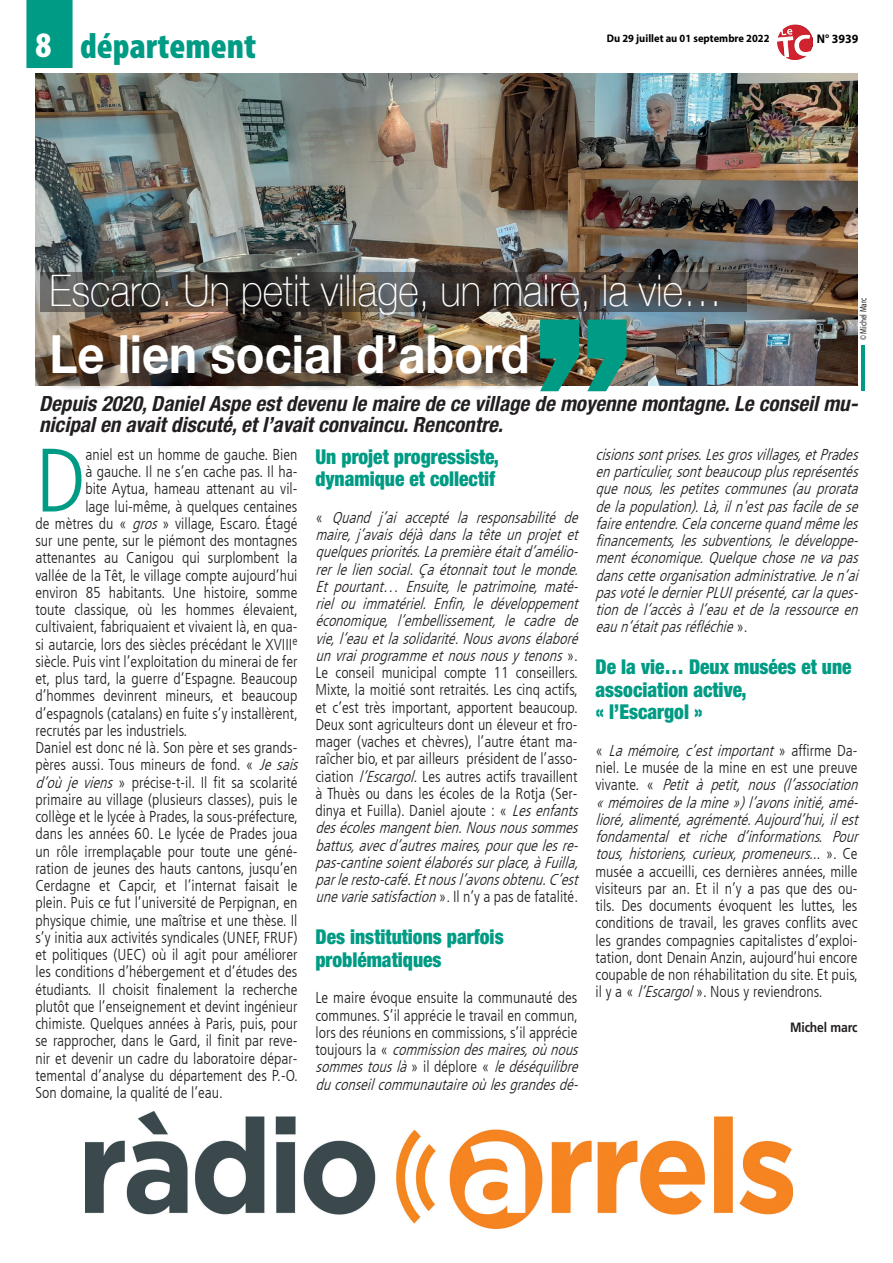
<style>
.page{position:relative;width:893px;height:1263px;background:#fff}
.page>*{position:absolute;margin:0;border:0;box-sizing:border-box;transform-origin:0 0}
._6_-_TEXTE{font:300 condensed 89.85px "Frutiger LT";color:#009b84}
._3_-_TITRE{font:700 52.5px "Helvetica Neue";color:#fff;scale:.9 1}
._3_-_TITRE-2{font:100 43.5px "Helvetica Neue";color:#fff;scale:.9 1}
.t1{font:900 condensed 36px "Myriad Pro";color:#009b84}
.t2{font:900 condensed 36px "Myriad Pro";color:#fff}
._5_-_CHAPO{font:italic 700 condensed 21px/21px "Helvetica Neue LT Std";color:#231f20}
._7_-_INTERTITRE{font:900 condensed 20.4px/22.5px "Helvetica Neue";color:#009b84;scale:.95 1}
._6_-_TEXTE-2{font:300 condensed 15.75px/17.2px "Frutiger LT";color:#231f20}
._6_-_TEXTE-3{font:italic 300 condensed 15.75px/17.2px "Frutiger LT";color:#231f20}
._8_-_SIGNATURE{font:700 13.5px "Frutiger LT Std";letter-spacing:-.01em;color:#231f20;scale:.9 1}
.t3{font:700 12.6px "Myriad Pro";color:#000;scale:.95 1}
.t4{font:700 10.95px "Myriad Pro";color:#000;scale:.95 1}
.auteur_photo{font:9.45px "Myriad Pro";color:#231f20;scale:.76 1}
.s1{font-style:italic}
.s2{font-style:normal}
</style>
<div class="page">
<img style="left:777px;top:24px;width:35px;height:35px">
<img style="left:35px;top:73px;width:822px;height:313px">
<svg style="left:40px;top:272px;width:707px;height:40px;background:#45403c"></svg>
<div style="left:26px;top:0;width:47px;height:68px;background:#009b84"></div>
<div style="left:55px;top:338px;width:491px;height:54px;background:#231f20;opacity:.75"></div>
<img style="left:540px;top:320px;width:87px;height:71px">
<hr style="left:862px;top:345px;width:3px;height:46px;background:#009b84">
<img style="left:85px;top:1111px;width:708px;height:118px">
<p class="t2" style="left:35px;top:22px;width:17px">8</p>
<p class="t1" style="left:80px;top:22px;width:178px">département</p>
<p class="t4" style="left:607px;top:32px;width:173px">Du 29 juillet au 01 septembre 2022</p>
<p class="t3" style="left:817px;top:31px;width:45px">N° 3939</p>
<p class="_3_-_TITRE-2" style="left:50px;top:258px;width:749px">Escaro. Un petit village, un maire, la vie…</p>
<p class="_3_-_TITRE" style="left:50px;top:313px;width:535px">Le lien social d’abord</p>
<p class="auteur_photo" style="left:857px;top:340px;width:58px;rotate:-90deg">© Michel Marc</p>
<p class="_5_-_CHAPO" style="left:39px;top:393px;width:820px">Depuis 2020, Daniel Aspe est devenu le maire de ce village de moyenne montagne. Le conseil mu&shy;nicipal en avait discuté, et l’avait convaincu. Rencontre.</p>
<p class="_6_-_TEXTE" style="left:35px;top:429px;width:51px">D</p>
<p class="_6_-_TEXTE-2" style="left:85px;top:446px;width:214px">aniel est un homme de gauche. Bien</p>
<p class="_6_-_TEXTE-2" style="left:85px;top:463px;width:214px">à gauche. Il ne s’en cache pas. Il ha-</p>
<p class="_6_-_TEXTE-2" style="left:85px;top:480px;width:214px">bite Aytua, hameau attenant au vil-</p>
<p class="_6_-_TEXTE-2" style="left:85px;top:498px;width:214px">lage lui-même, à quelques centaines</p>
<p class="_6_-_TEXTE-2" style="left:35px;top:515px;width:264px">de mètres du « <span class="s1">gros</span>» village, Escaro. Étagé</p>
<p class="_6_-_TEXTE-2" style="left:35px;top:532px;width:264px">sur une pente, sur le piémont des montagnes</p>
<p class="_6_-_TEXTE-2" style="left:35px;top:549px;width:264px">attenantes au Canigou qui surplombent la</p>
<p class="_6_-_TEXTE-2" style="left:35px;top:567px;width:264px">vallée de la Têt, le village compte aujourd’hui</p>
<p class="_6_-_TEXTE-2" style="left:35px;top:584px;width:264px">environ 85 habitants. Une histoire, somme</p>
<p class="_6_-_TEXTE-2" style="left:35px;top:601px;width:264px">toute classique, où les hommes élevaient,</p>
<p class="_6_-_TEXTE-2" style="left:35px;top:618px;width:264px">cultivaient, fabriquaient et vivaient là, en qua-</p>
<p class="_6_-_TEXTE-2" style="left:35px;top:636px;width:264px">si autarcie, lors des siècles précédant le XVIII<sup>e</sup></p>
<p class="_6_-_TEXTE-2" style="left:35px;top:653px;width:264px">siècle. Puis vint l’exploitation du minerai de fer</p>
<p class="_6_-_TEXTE-2" style="left:35px;top:670px;width:264px">et, plus tard, la guerre d’Espagne. Beaucoup</p>
<p class="_6_-_TEXTE-2" style="left:35px;top:687px;width:264px">d’hommes devinrent mineurs, et beaucoup</p>
<p class="_6_-_TEXTE-2" style="left:35px;top:705px;width:264px">d’espagnols (catalans) en fuite s’y installèrent,</p>
<p class="_6_-_TEXTE-2" style="left:35px;top:722px;width:153px">recrutés par les industriels.</p>
<p class="_6_-_TEXTE-2" style="left:35px;top:739px;width:268px">Daniel est donc né là. Son père et ses grands&shy;pères aussi. Tous mineurs de fond. « <span class="s1">Jesais d’où je viens</span> » précise-t-il. Il fit sa scolarité primaire au village (plusieurs classes), puis le collège et le lycée à Prades, la sous-préfecture, dans les années 60. Le lycée de Prades joua un rôle irremplaçable pour toute une géné&shy;ration de jeunes des hauts cantons, jusqu’en Cerdagne et Capcir, et l’internat faisait le plein. Puis ce fut l’université de Perpignan, en physique chimie, une maîtrise et une thèse. Il s’y initia aux activités syndicales (UNEF, FRUF) et politiques (UEC) où il agit pour améliorer les conditions d’hébergement et d’études des étudiants. Il choisit finalement la recherche plutôt que l’enseignement et devint ingénieur chimiste. Quelques années à Paris, puis, pour se rapprocher, dans le Gard, il finit par reve&shy;nir et devenir un cadre du laboratoire dépar&shy;temental d’analyse du département des P.-O.<br>Son domaine, la qualité de l’eau.</p>
<p class="_7_-_INTERTITRE" style="left:315px;top:445px;width:195px">Un projet progressiste, dynamique et collectif</p>
<p class="_6_-_TEXTE-3" style="left:315px;top:509px;width:269px"><span class="s2">«</span> Quand j ’ai accepté la responsabilité de maire,j ’avais déjà dans la tête un projet et quelquespriorités.Lapremièreétaitd’amélio&shy;rerleliensocial.Çaétonnaittoutlemonde.<br>Et pourtant… Ensuite, le patrimoine, maté&shy;riel ou immatériel. Enfin, le développement économique, l’embellissement, le cadre de vie,l’eauetlasolidarité.Nousavonsélaboré unvraiprogrammeetnousnousytenons<span class="s2">» .<br>Le conseil municipal compte 11 conseillers.<br>Mixte, la moitié sont retraités. Les cinq actifs, et c’est très important, apportent beaucoup.<br>Deux sont agriculteurs dont un éleveur et fro&shy;mager (vaches et chèvres), l’autre étant ma&shy;raîcher bio, et par ailleurs président de l’asso&shy;ciation</span> l’Escargol.<span class="s2">Les autres actifs travaillent à Thuès ou dans les écoles de la Rotja (Ser&shy;dinya et Fuilla). Daniel ajoute : «</span> Lesenfants desécolesmangentbien.Nousnoussommes battus,avecd’autresmaires,pourquelesre&shy;pas-cantinesoientélaboréssurplace,àFuilla, parleresto-café.Etnousl’avonsobtenu.C’est unevariesatisfaction<span class="s2">» . I l n ’ y a p a s d e f a t a l i t é .</span></p>
<p class="_7_-_INTERTITRE" style="left:315px;top:925px;width:200px">Des institutions parfois problématiques</p>
<p class="_6_-_TEXTE-2" style="left:315px;top:989px;width:268px">Le maire évoque ensuite la communauté des communes. S’il apprécie le travail en commun, lors des réunions en commissions, s’il apprécie t o u j o u r s l a « <span class="s1">commissiondesmaires,oùnous sommestouslà</span>» i l d é p l o r e « <span class="s1">ledéséquilibre duconseilcommunautaireoùlesgrandesdé-</span></p>
<p class="_6_-_TEXTE-3" style="left:595px;top:446px;width:268px;text-align:justify">cisionssontprises.Lesgrosvillages,etPrades enparticulier,sontbeaucoupplusreprésentés que nous,les petites communes (au prorata delapopulation).Là,iln'estpasfaciledese faireentendre.Celaconcernequandmêmeles financements,les subventions,le développe&shy;mentéconomique.Quelquechosenevapas danscetteorganisationadministrative.Jen’ai pasvotéledernierPLUIprésenté,carlaques&shy;tiondel’accèsàl’eauetdelaressourceen eaun’étaitpasréfléchie<span class="s2">» .</span></p>
<p class="_7_-_INTERTITRE" style="left:595px;top:655px;width:271px">De la vie… Deux musées et une association active,<br>« l’Escargol »</p>
<p class="_6_-_TEXTE-2" style="left:595px;top:742px;width:268px">« <span class="s1">Lamémoire,c’estimportant</span>» a f f i r m e D a - niel. Le musée de la mine en est une preuve v i v a n t e . « <span class="s1">Petit à petit, nous (l’association « mémoiresdelamine»)l’avonsinitié,amé&shy;lioré,alimenté,agrémenté.Aujourd’hui,ilest fondamental et riche d’informations. Pour tous,historiens,curieux,promeneurs...</span>» . C e musée a accueilli, ces dernières années, mille visiteurs par an. Et il n’y a pas que des ou&shy;tils. Des documents évoquent les luttes, les conditions de travail, les graves conflits avec les grandes compagnies capitalistes d’exploi&shy;tation, dont Denain Anzin, aujourd’hui encore coupable de non réhabilitation du site. Et puis, il y a « <span class="s1">l’Escargol</span>». Nous y reviendrons.</p>
<p class="_8_-_SIGNATURE" style="left:790px;top:1019px;width:76px">Michel marc</p>
</div>
